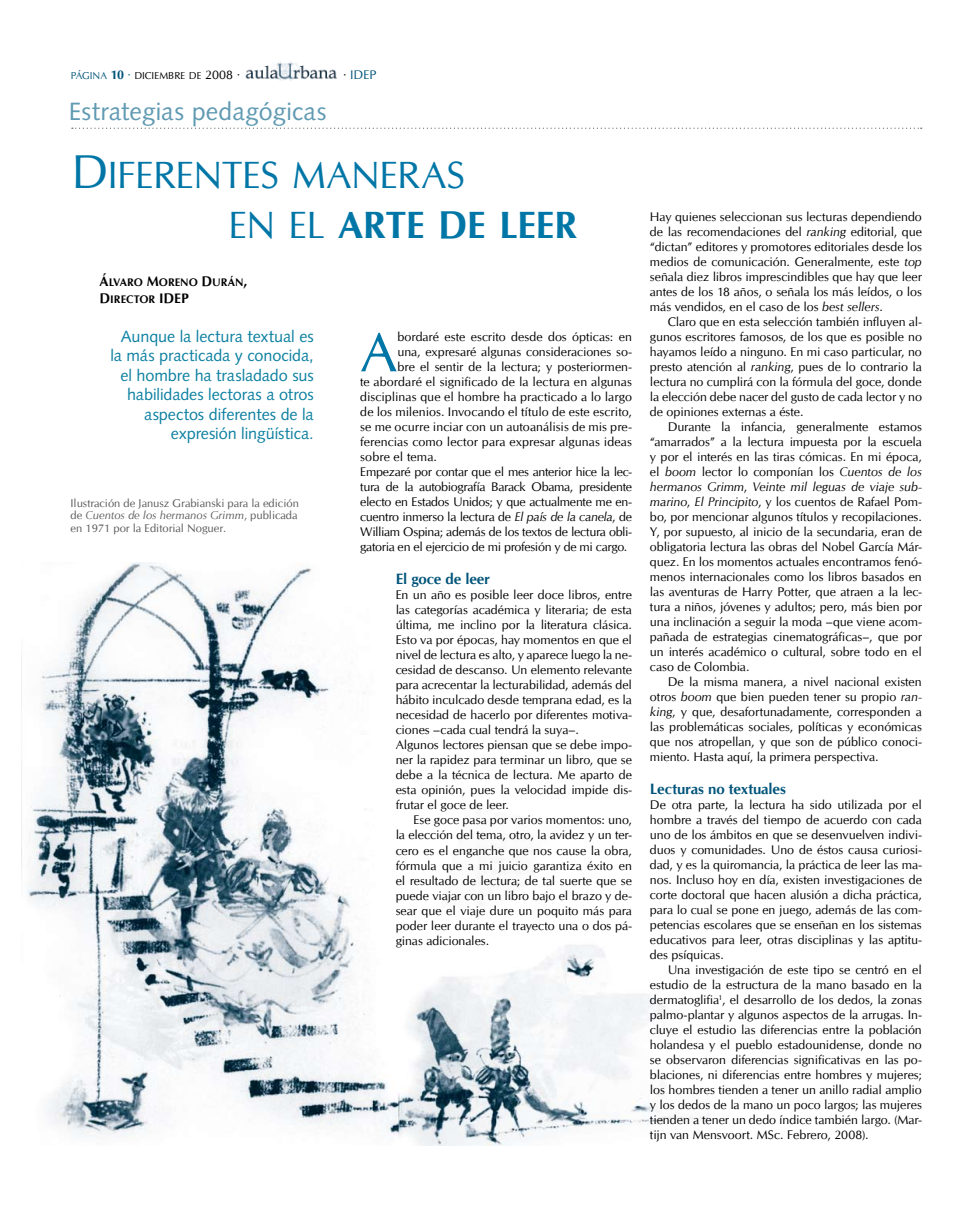
<style>
.page{position:relative;width:975px;height:1223px;background:#fff}
.page>*{position:absolute;margin:0;border:0;box-sizing:border-box;transform-origin:0 0}
.t1{font:56.25px "CG Omega";color:#0076a7}
.t2{font:38px "CG Omega SC800";letter-spacing:-.01em;color:#0076a7}
.t3{font:38px "CG Omega Bold SC800";letter-spacing:-.015em;color:#0076a7}
.t4{font:25px "Syntax";letter-spacing:.005em;color:#609ab3}
.t5{font:16.25px/19.5px "Syntax";letter-spacing:-.005em;color:#0d80a1;text-align:right}
.t6{font:700 15px "CG Omega";letter-spacing:-.01em;color:#00547a}
.t7{font:12.5px/15px "CG Omega";color:#000;text-align:justify}
.t8{font:12.5px "CG Omega";letter-spacing:-.025em;color:#000}
.t9{font:12.5px "CG Omega";letter-spacing:-.02em;color:#000}
.t10{font:12.5px "CG Omega SC800";color:#00547a}
.t11{font:11.25px/12.5px "CG Omega";color:#58585a;text-align:justify}
.t12{font:11px/16.5px "CG Omega Bold SC800";color:#000}
.t13{font:10px "CG Omega SC800";letter-spacing:-.005em;color:#000}
.s1{color:#00547a}
.s2{font-family:"CG Omega Bold SC800";font-size:12.5px;color:#00547a}
.s3{font-size:12.5px;color:#00547a}
.s4{font-size:12.5px}
.s5{color:#000}
.s6{font-size:47.5px}
.s7{font-family:"CG Omega SC800"}
.s8{font-style:italic}
.s9{font-size:13.75px}
</style>
<div class="page">
<img style="left:27px;top:563px;width:683px;height:582px">
<svg style="left:72px;top:128px;width:849px;height:1px"></svg>
<img style="left:245px;top:61px;width:91px;height:20px">
<p class="t13" style="left:71px;top:69px;width:171px"><span class="s1">PÁGI NA</span> <span class="s2">10</span> <span class="s3">·</span> DICIEMBRE DE <span class="s4">2008 ·</span></p>
<p class="t10" style="left:343px;top:67px;width:34px"><span class="s5">·</span> IDEP</p>
<h3 class="t4" style="left:69px;top:97px;width:259px">Estrategias pedagógicas</h3>
<h2 class="t2" style="left:71px;top:152px;width:396px"><span class="s6">D</span>IFERENTES MANERAS</h2>
<h2 class="t3" style="left:229px;top:201px;width:350px"><span class="s7">EN EL</span> ARTE DE LEER</h2>
<p class="t7" style="left:650px;top:209px;width:273px">Hay quienes seleccionan sus lecturas dependiendo de las recomendaciones del <span class="s8">ranking</span> editorial, que “dictan” editores y promotores editoriales desde los medios de comunicación. Generalmente, este <span class="s8">top </span>señala diez libros imprescindibles que hay que leer antes de los 18 años, o señala los más leídos, o los más vendidos, en el caso de los <span class="s8">best sellers</span>.</p>
<p class="t7" style="left:650px;top:314px;width:273px;text-indent:18px">Claro que en esta selección también influyen al&shy;gunos escritores famosos, de los que es posible no hayamos leído a ninguno. En mi caso particular, no presto atención al <span class="s8">ranking</span>, pues de lo contrario la lectura no cumplirá con la fórmula del goce, donde la elección debe nacer del gusto de cada lector y no de opiniones externas a éste.</p>
<p class="t7" style="left:650px;top:419px;width:273px;text-indent:18px">Durante la infancia, generalmente estamos “amarrados” a la lectura impuesta por la escuela y por el interés en las tiras cómicas. En mi época, el <span class="s8">boom</span> lector lo componían los <span class="s8">Cuentos de los hermanos Grimm</span>, <span class="s8">Veinte mil leguas de viaje sub&shy;marino</span>, <span class="s8">El Principito</span>, y los cuentos de Rafael Pom&shy;bo, por mencionar algunos títulos y recopilaciones.<br>Y, por supuesto, al inicio de la secundaria, eran de obligatoria lectura las obras del Nobel García Már&shy;quez. En los momentos actuales encontramos fenó&shy;menos internacionales como los libros basados en las aventuras de Harry Potter, que atraen a la lec&shy;tura a niños, jóvenes y adultos; pero, más bien por una inclinación a seguir la moda –que viene acom&shy;pañada de estrategias cinematográficas–, que por un interés académico o cultural, sobre todo en el caso de Colombia.</p>
<p class="t7" style="left:650px;top:674px;width:273px;text-indent:18px">De la misma manera, a nivel nacional existen otros <span class="s8">boom</span> que bien pueden tener su propio <span class="s8">ran&shy;king</span>, y que, desafortunadamente, corresponden a las problemáticas sociales, políticas y económicas que nos atropellan, y que son de público conoci&shy;miento. Hasta aquí, la primera perspectiva.</p>
<p class="t6" style="left:650px;top:779px;width:137px">Lecturas no textuales</p>
<p class="t7" style="left:650px;top:797px;width:273px">De otra parte, la lectura ha sido utilizada por el hombre a través del tiempo de acuerdo con cada uno de los ámbitos en que se desenvuelven indivi&shy;duos y comunidades. Uno de éstos causa curiosi&shy;dad, y es la quiromancia, la práctica de leer las ma&shy;nos. Incluso hoy en día, existen investigaciones de corte doctoral que hacen alusión a dicha práctica, para lo cual se pone en juego, además de las com&shy;petencias escolares que se enseñan en los sistemas educativos para leer, otras disciplinas y las aptitu&shy;des psíquicas.</p>
<p class="t7" style="left:650px;top:962px;width:273px;text-indent:18px">Una investigación de este tipo se centró en el estudio de la estructura de la mano basado en la dermatoglifia<sup>1</sup>, el desarrollo de los dedos, la zonas palmo-plantar y algunos aspectos de la arrugas. In&shy;cluye el estudio las diferencias entre la población holandesa y el pueblo estadounidense, donde no se observaron diferencias significativas en las po&shy;blaciones, ni diferencias entre hombres y mujeres; los hombres tienden a tener un anillo radial amplio y los dedos de la mano un poco largos; las mujeres tienden a tener un dedo índice también largo. (Mar&shy;tijn van Mensvoort. MSc. Febrero, 2008).</p>
<p class="t12" style="left:100px;top:274px;width:149px"><span class="s9">Á</span>LVARO <span class="s9">M</span>ORENO <span class="s9">D</span> URÁN<span class="s9">,<br>D</span> IRECTOR <span class="s9">IDEP</span></p>
<h3 class="t5" style="left:110px;top:326px;width:205px">Aunque la lectura textual es la más practicada y conocida, el hombre ha trasladado sus habilidades lectoras a otros aspectos diferentes de la expresión lingüística.</h3>
<h1 class="t1" style="left:360px;top:318px;width:39px">A</h1>
<p class="t7" style="left:397px;top:329px;width:236px">bordaré este escrito desde dos ópticas: en</p>
<p class="t7" style="left:397px;top:344px;width:236px">una, expresaré algunas consideraciones so-</p>
<p class="t7" style="left:397px;top:359px;width:236px">bre el sentir de la lectura; y posteriormen-</p>
<p class="t7" style="left:360px;top:374px;width:273px">te abordaré el significado de la lectura en algunas</p>
<p class="t7" style="left:360px;top:389px;width:273px">disciplinas que el hombre ha practicado a lo largo</p>
<p class="t7" style="left:360px;top:404px;width:273px">de los milenios. Invocando el título de este escrito,</p>
<p class="t7" style="left:360px;top:419px;width:273px">se me ocurre inciar con un autoanálisis de mis pre-</p>
<p class="t7" style="left:360px;top:434px;width:273px">ferencias como lector para expresar algunas ideas</p>
<p class="t7" style="left:360px;top:449px;width:78px">sobre el tema.</p>
<p class="t8" style="left:360px;top:464px;width:273px">Empezaré por contar que el mes anterior hice la lec-</p>
<p class="t8" style="left:360px;top:479px;width:273px">tura de la autobiografía Barack Obama, presidente</p>
<p class="t9" style="left:360px;top:494px;width:273px">electo en Estados Unidos; y que actualmente me en-</p>
<p class="t9" style="left:360px;top:509px;width:273px">cuentro inmerso la lectura de <span class="s8">El país de la canela</span>, de</p>
<p class="t8" style="left:360px;top:524px;width:273px">William Ospina; además de los textos de lectura obli-</p>
<p class="t8" style="left:360px;top:539px;width:268px">gatoria en el ejercicio de mi profesión y de mi cargo.</p>
<p class="t6" style="left:395px;top:569px;width:96px">El goce de leer</p>
<p class="t7" style="left:395px;top:587px;width:238px;text-align:left">En un año es posible leer doce libros, entre las categorías académica y literaria; de esta última, me inclino por la literatura clásica.<br>Esto va por épocas, hay momentos en que el nivel de lectura es alto, y aparece luego la ne&shy;cesidad de descanso. Un elemento relevante para acrecentar la lecturabilidad, además del hábito inculcado desde temprana edad, es la necesidad de hacerlo por diferentes motiva&shy;ciones –cada cual tendrá la suya–.<br>Algunos lectores piensan que se debe impo&shy;ner la rapidez para terminar un libro, que se debe a la técnica de lectura. Me aparto de esta opinión, pues la velocidad impide dis&shy;frutar el goce de leer.</p>
<p class="t7" style="left:395px;top:812px;width:238px;text-indent:18px">Ese goce pasa por varios momentos: uno, la elección del tema, otro, la avidez y un ter&shy;cero es el enganche que nos cause la obra, fórmula que a mi juicio garantiza éxito en el resultado de lectura; de tal suerte que se puede viajar con un libro bajo el brazo y de&shy;sear que el viaje dure un poquito más para poder leer durante el trayecto una o dos pá&shy;ginas adicionales.</p>
<p class="t11" style="left:71px;top:496px;width:230px">Ilustración de Janusz Grabianski para la edición de <span class="s8">Cuentos de los hermanos Grimm</span>, publicada en 1971 por la Editorial Noguer.</p>
</div>
